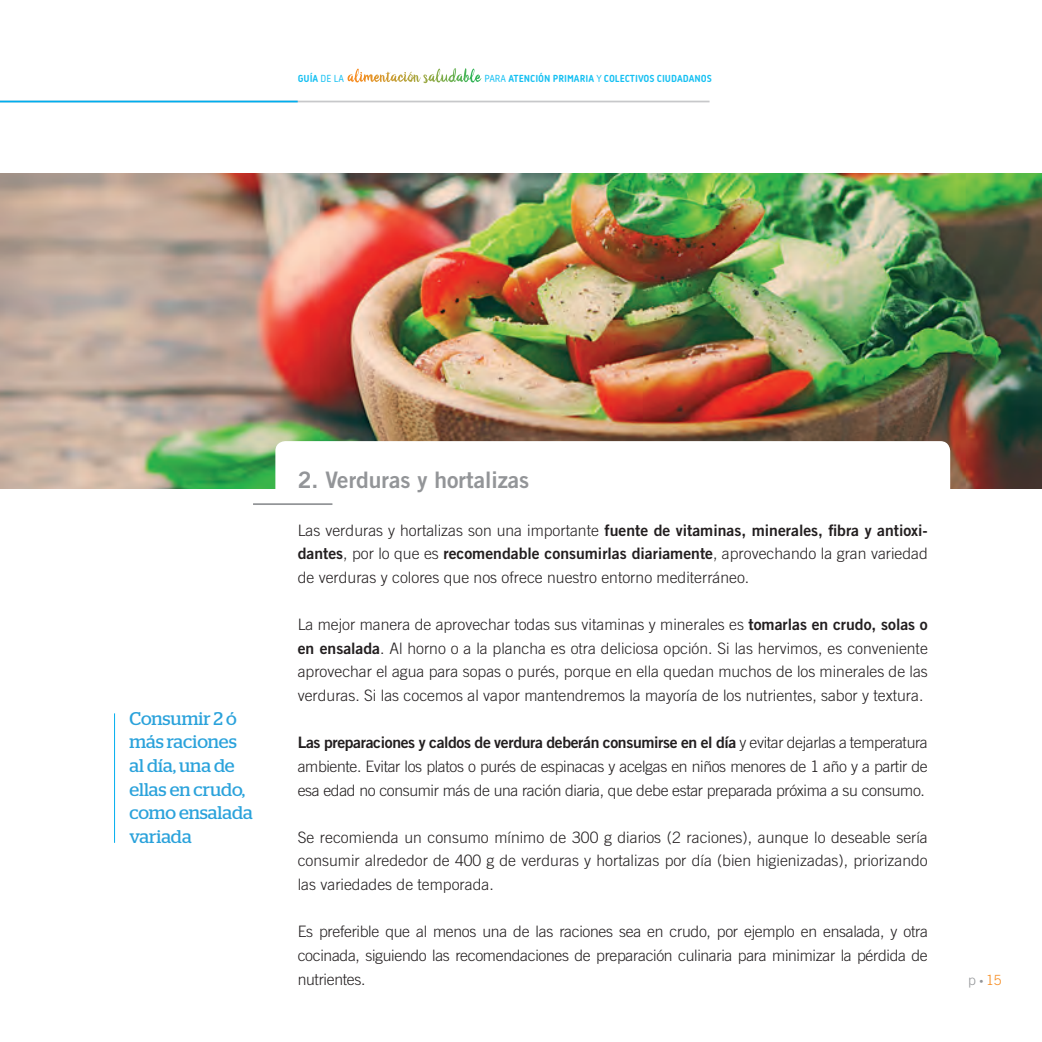
<style>
.page{position:relative;width:1042px;height:1042px;background:#fff}
.page>*{position:absolute;margin:0;border:0;box-sizing:border-box;transform-origin:0 0}
.t1{font:22.75px "Trade Gothic LT Std Bd 2";color:#939598}
.t2{font:18.38px/23.6px "Stag";color:#2aa2db}
.t3{font:300 15.75px/23.6px "Trade Gothic LT Std";letter-spacing:-.02em;color:#231f20;text-align:justify}
.t4{font:15.75px/23.6px "Trade Gothic LT Std Bd 2";color:#231f20}
.t5{font:15.75px "Trade Gothic LT Std Bd 2";letter-spacing:-.02em;color:#231f20}
.t6{font:300 15.75px "Trade Gothic LT Std";color:#231f20}
.t7{font:300 14px "Trade Gothic LT Std";color:#f68b1f}
.t8{font:700 10.5px "Korb";color:#15c0f2}
.s1{font-weight:400}
.s2{font-family:"Vandella";font-weight:400;font-size:17.5px;color:#fff}
.s3{font-family:"Trade Gothic LT Std";font-weight:300}
.s4{font-family:"Trade Gothic LT Std Bd 2";font-weight:400}
.s5{color:#939598}
.s6{font-family:"Myriad Pro";font-weight:400;color:#939598}
</style>
<div class="page">
<hr style="left:0;top:101px;width:709px;height:1px;background:#c7c8ca">
<hr style="left:0;top:101px;width:298px;height:1px;background:#00aeef">
<img style="left:0;top:174px;width:1042px;height:314px">
<div style="left:275px;top:441px;width:675px;height:591px;background:#fff;border-radius:10px"></div>
<hr style="left:253px;top:503px;width:79px;height:2px;background:#939598">
<hr style="left:114px;top:713px;width:1px;height:130px;background:#00aeef">
<p class="t8" style="left:298px;top:73px;width:416px">Guía <span class="s1">de la</span> <span class="s2">alimentación saludable</span> <span class="s1">PARA</span> ATENCIÓN PRIMARIA <span class="s1">Y</span> COLECTIVOS CIUDADANOS</p>
<p class="t2" style="left:129px;top:706px;width:125px">Consumir 2 ó más raciones al día, una de ellas en crudo, como ensalada variada</p>
<h1 class="t1" style="left:298px;top:466px;width:233px">2. Verduras y hortalizas</h1>
<p class="t4" style="left:298px;top:518px;width:632px"><span class="s3">Las verduras y hortalizas son una importante</span> fuente de vitaminas, minerales, fibra y antioxi&shy;dantes<span class="s3">, por lo que es</span> recomendable consumirlas diariamente<span class="s3">, aprovechando la gran variedad</span></p>
<p class="t6" style="left:298px;top:568px;width:453px">de verduras y colores que nos ofrece nuestro entorno mediterráneo.</p>
<p class="t3" style="left:298px;top:612px;width:632px">La mejor manera de aprovechar todas sus vitaminas y minerales es <span class="s4">tomarlas en crudo, solas o en ensalada</span>. Al horno o a la plancha es otra deliciosa opción. Si las hervimos, es conveniente aprovechar el agua para sopas o purés, porque en ella quedan muchos de los minerales de las verduras. Si las cocemos al vapor mantendremos la mayoría de los nutrientes, sabor y textura.</p>
<p class="t5" style="left:298px;top:733px;width:632px">Las preparaciones y caldos de verdura deberán consumirse en el día <span class="s3">y evitar dejarlas a temperatura</span></p>
<p class="t3" style="left:298px;top:754px;width:631px">ambiente. Evitar los platos o purés de espinacas y acelgas en niños menores de 1 año y a partir de esa edad no consumir más de una ración diaria, que debe estar preparada próxima a su consumo.</p>
<p class="t3" style="left:298px;top:825px;width:631px">Se recomienda un consumo mínimo de 300 g diarios (2 raciones), aunque lo deseable sería consumir alrededor de 400 g de verduras y hortalizas por día (bien higienizadas), priorizando las variedades de temporada.</p>
<p class="t3" style="left:298px;top:920px;width:632px">Es preferible que al menos una de las raciones sea en crudo, por ejemplo en ensalada, y otra cocinada, siguiendo las recomendaciones de preparación culinaria para minimizar la pérdida de nutrientes.</p>
<p class="t7" style="left:968px;top:971px;width:35px"><span class="s5">p</span> <span class="s6">•</span> 15</p>
</div>
